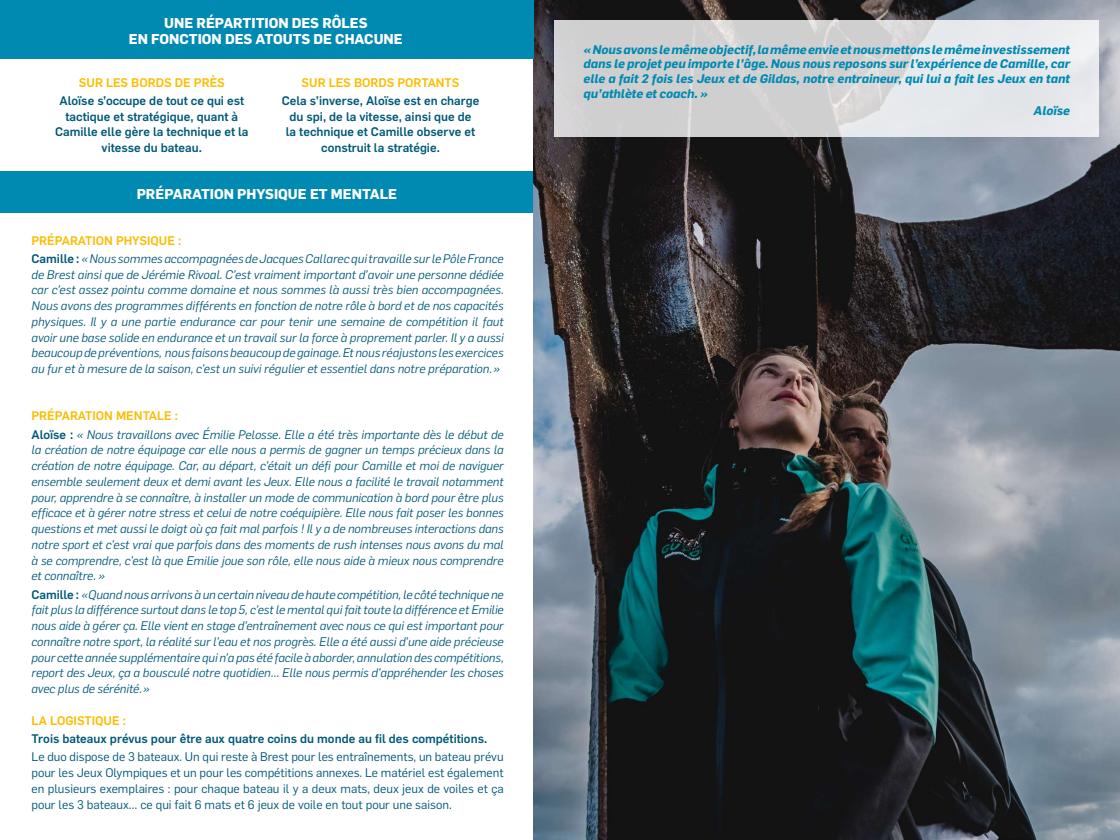
<style>
.page{position:relative;width:1120px;height:840px;background:#fff}
.page>*{position:absolute;margin:0;border:0;box-sizing:border-box;transform-origin:0 0}
.t1{font:700 14px/16.8px "Flama";color:#fff;text-align:center}
.t2{font:italic 12.25px/15.8px "Flama";letter-spacing:-.005em;color:#005977;text-align:justify}
.t3{font:12.25px/15.8px "Flama";color:#005977;text-align:justify}
.t4{font:500 12.25px/15.8px "Flama";color:#005977;text-align:center}
.t5{font:italic 700 12.25px/14.7px "Flama";color:#008ab1;text-align:justify}
.t6{font:500 12.25px "Flama";color:#fcbc00}
.s1{font-weight:500;font-style:normal;color:#fcbc00}
.s2{font-weight:500;font-style:normal}
</style>
<div class="page">
<div style="left:0;top:172px;width:534px;height:41px;background:#008ab1"></div>
<img style="left:534px;top:0;width:586px;height:840px">
<div style="left:0;top:0;width:534px;height:59px;background:#008ab1"></div>
<svg style="left:555px;top:20px;width:544px;height:116px;background:#d9dadb"></svg>
<p class="t1" style="left:129px;top:13px;width:275px">UNE RÉPARTITION DES RÔLES<br>EN FONCTION DES ATOUTS DE CHACUNE</p>
<p class="t6" style="left:79px;top:73px;width:147px">SUR LES BORDS DE PRÈS</p>
<p class="t4" style="left:55px;top:92px;width:195px">Aloïse s’occupe de tout ce qui est tactique et stratégique, quant à<br>Camille elle gère la technique et la vitesse du bateau.</p>
<p class="t6" style="left:302px;top:73px;width:159px">SUR LES BORDS PORTANTS</p>
<p class="t4" style="left:282px;top:92px;width:199px">Cela s’inverse, Aloïse est en charge du spi, de la vitesse, ainsi que de<br>la technique et Camille observe et construit la stratégie.</p>
<p class="t1" style="left:137px;top:185px;width:262px">PRÉPARATION PHYSIQUE ET MENTALE</p>
<p class="t2" style="left:32px;top:230px;width:474px;line-height:18.2px"><span class="s1">PRÉPARATION PHYSIQUE :<br></span><span class="s2">Camille :</span> « Nous sommes accompagnées de Jacques Callarec qui travaille sur le Pôle France</p>
<p class="t2" style="left:32px;top:266px;width:474px">de Brest ainsi que de Jérémie Rivoal. C’est vraiment important d’avoir une personne dédiée car c’est assez pointu comme domaine et nous sommes là aussi très bien accompagnées.<br>Nous avons des programmes différents en fonction de notre rôle à bord et de nos capacités physiques. Il y a une partie endurance car pour tenir une semaine de compétition il faut avoir une base solide en endurance et un travail sur la force à proprement parler. Il y a aussi beaucoup de préventions, nous faisons beaucoup de gainage. Et nous réajustons les exercices au fur et à mesure de la saison, c’est un suivi régulier et essentiel dans notre préparation. »</p>
<p class="t2" style="left:32px;top:406px;width:474px;line-height:18.2px"><span class="s1">PRÉPARATION MENTALE :<br></span><span class="s2">Aloïse :</span> « Nous travaillons avec Émilie Pelosse. Elle a été très importante dès le début de</p>
<p class="t2" style="left:32px;top:442px;width:474px">la création de notre équipage car elle nous a permis de gagner un temps précieux dans la création de notre équipage. Car, au départ, c’était un défi pour Camille et moi de naviguer ensemble seulement deux et demi avant les Jeux. Elle nous a facilité le travail notamment pour, apprendre à se connaître, à installer un mode de communication à bord pour être plus efficace et à gérer notre stress et celui de notre coéquipière. Elle nous fait poser les bonnes questions et met aussi le doigt où ça fait mal parfois ! Il y a de nombreuses interactions dans notre sport et c’est vrai que parfois dans des moments de rush intenses nous avons du mal à se comprendre, c’est là que Emilie joue son rôle, elle nous aide à mieux nous comprendre et connaître. »</p>
<p class="t2" style="left:32px;top:586px;width:474px"><span class="s2">Camille :</span> « Quand nous arrivons à un certain niveau de haute compétition, le côté technique ne fait plus la différence surtout dans le top 5, c’est le mental qui fait toute la différence et Emilie nous aide à gérer ça. Elle vient en stage d’entraînement avec nous ce qui est important pour connaître notre sport, la réalité sur l’eau et nos progrès. Elle a été aussi d’une aide précieuse pour cette année supplémentaire qui n’a pas été facile à aborder, annulation des compétitions, report des Jeux, ça a bousculé notre quotidien… Elle nous permis d’appréhender les choses avec plus de sérénité. »</p>
<p class="t6" style="left:32px;top:712px;width:96px">LA LOGISTIQUE :</p>
<p class="t4" style="left:32px;top:730px;width:457px">Trois bateaux prévus pour être aux quatre coins du monde au fil des compétitions.</p>
<p class="t3" style="left:32px;top:748px;width:474px">Le duo dispose de 3 bateaux. Un qui reste à Brest pour les entraînements, un bateau prévu pour les Jeux Olympiques et un pour les compétitions annexes. Le matériel est également en plusieurs exemplaires : pour chaque bateau il y a deux mats, deux jeux de voiles et ça pour les 3 bateaux… ce qui fait 6 mats et 6 jeux de voile en tout pour une saison.</p>
<p class="t5" style="left:584px;top:41px;width:488px">« Nous avons le même objectif, la même envie et nous mettons le même investissement dans le projet peu importe l’âge. Nous nous reposons sur l’expérience de Camille, car elle a fait 2 fois les Jeux et de Gildas, notre entraineur, qui lui a fait les Jeux en tant qu’athlète et coach. »</p>
<p class="t5" style="left:1034px;top:102px;width:38px">Aloïse</p>
</div>
